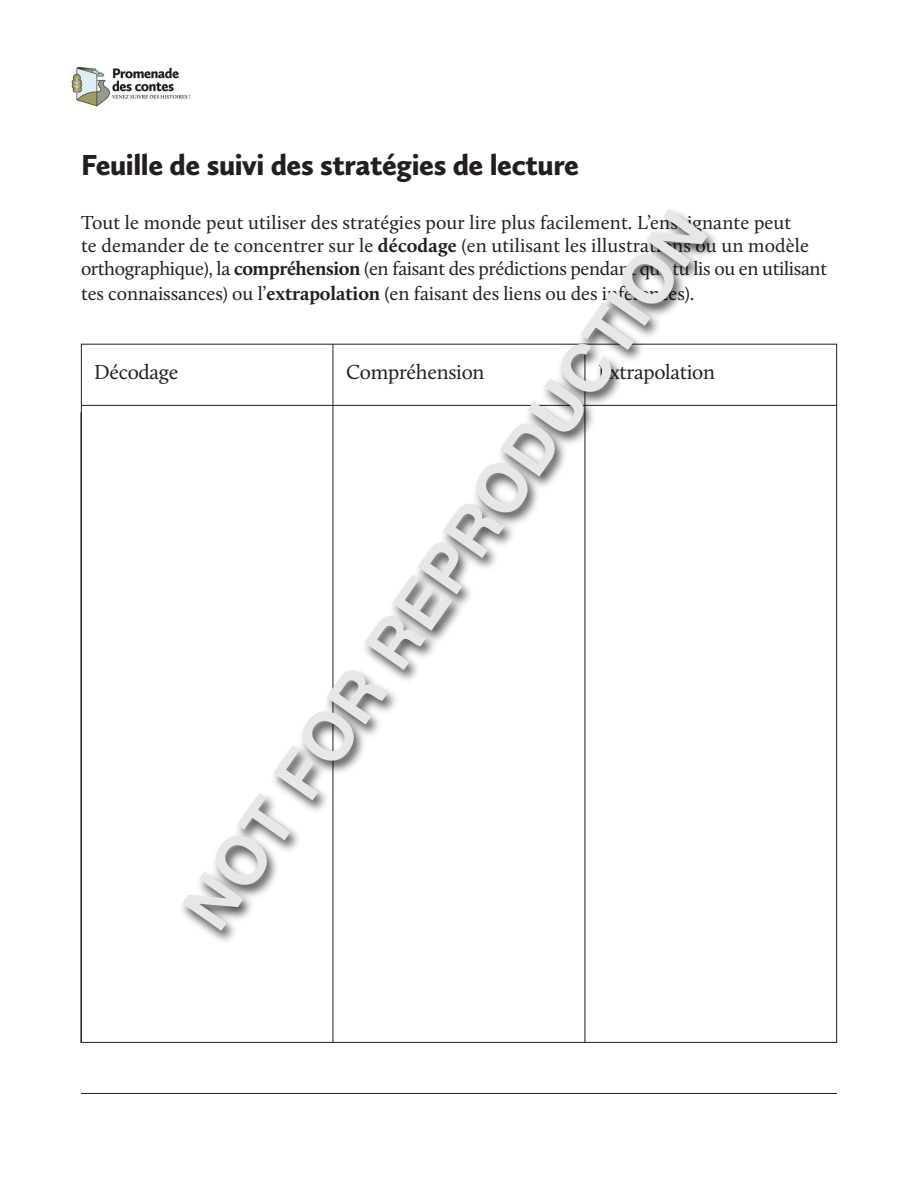
<style>
.page{position:relative;width:918px;height:1188px;background:#fff}
.page>*{position:absolute;margin:0;border:0;box-sizing:border-box;transform-origin:0 0}
.t1{font:700 66.45px "Helvetica";color:#e6e7e9}
.t2{font:900 30px "Calluna Sans";letter-spacing:-.015em;color:#231f20}
.t3{font:21px "Calluna";letter-spacing:-.015em;color:#231f20}
.t4{font:19.5px/23.9px "Calluna";letter-spacing:.005em;color:#231f20}
.s1{font-weight:700}
</style>
<div class="page">
<img style="left:70px;top:66px;width:768px;height:1028px">
<img style="left:767px;top:527px;width:71px;height:323px">
<p class="t2" style="left:81px;top:154px;width:500px">Feuille de suivi des stratégies de lecture</p>
<p class="t4" style="left:81px;top:212px;width:748px">Tout le monde peut utiliser des stratégies pour lire plus facilement. L’enseignante peut<br>te demander de te concentrer sur le <span class="s1">décodage</span> (en utilisant les illustrations ou un modèle orthographique), la <span class="s1">compréhension</span> (en faisant des prédictions pendant que tu lis ou en utilisant tes connaissances) ou l’<span class="s1">extrapolation</span> (en faisant des liens ou des inférences).</p>
<p class="t1" style="left:177px;top:905px;width:859px;rotate:-55deg">NOT FOR REPRODUCTION</p>
<p class="t3" style="left:94px;top:363px;width:86px">Décodage</p>
<p class="t3" style="left:346px;top:363px;width:140px">Compréhension</p>
<p class="t3" style="left:598px;top:363px;width:119px">Extrapolation</p>
</div>
